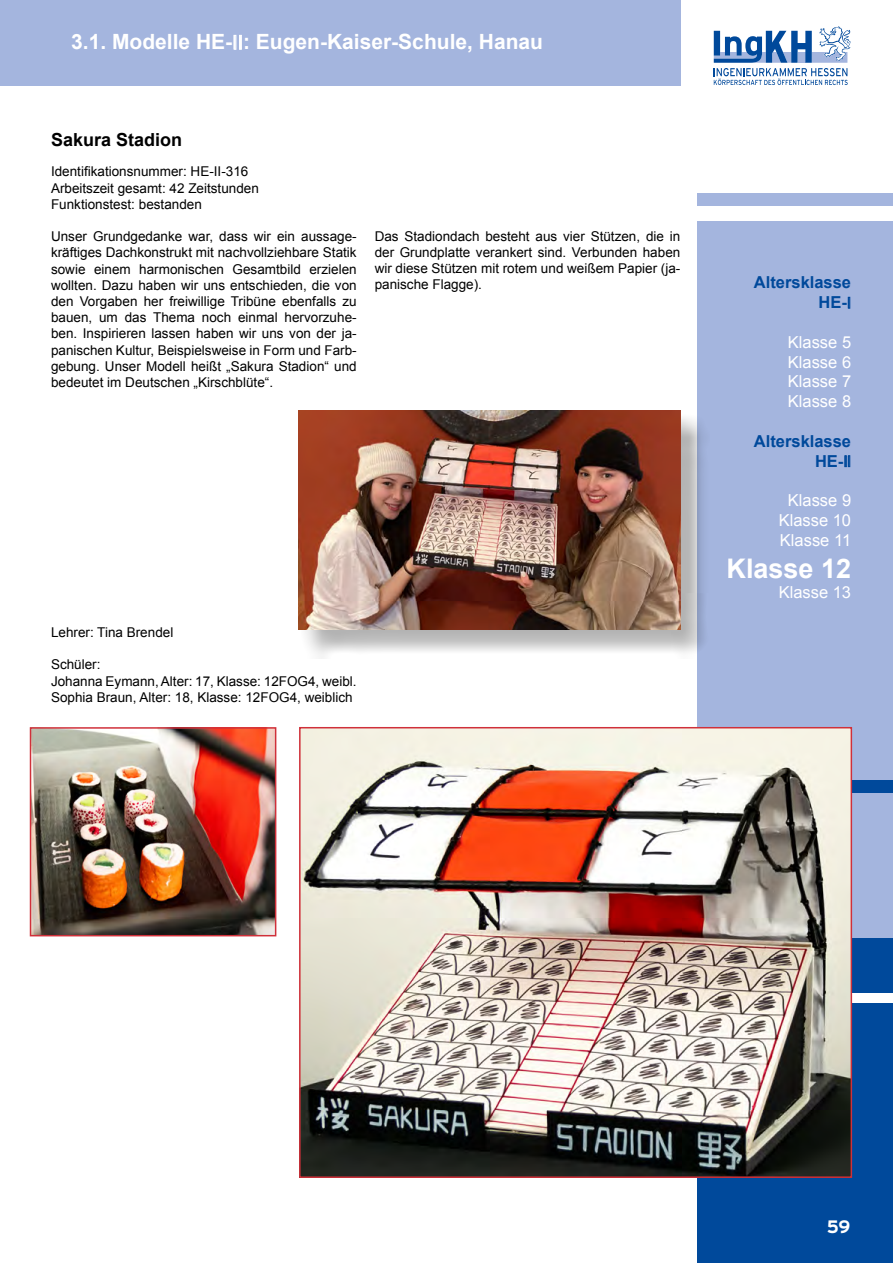
<style>
.page{position:relative;width:893px;height:1263px;background:#fff}
.page>*{position:absolute;margin:0;border:0;box-sizing:border-box;transform-origin:0 0}
.t1{font:700 27px "Arial";color:#fff}
.t2{font:700 21px "Arial";color:#fff}
.t3{font:700 18px "Arial";color:#000}
.t4{font:700 18px "Interstate";color:#fff}
.t5{font:16.5px "Arial";color:#fff}
.t6{font:700 16.5px "Arial";color:#00499b}
.t7{font:13.5px/16.2px "Arial";color:#000;text-align:justify}
.s1{font-weight:400;font-size:19.5px}
.s2{font-weight:400;font-size:15.3px}
</style>
<div class="page">
<div style="left:0;top:0;width:680px;height:85px;background:#a4b5de"></div>
<svg style="left:714px;top:26px;width:137px;height:59px"></svg>
<div style="left:697px;top:938px;width:196px;height:55px;background:#00499b"></div>
<div style="left:697px;top:1003px;width:196px;height:260px;background:#00499b"></div>
<div style="left:697px;top:221px;width:196px;height:717px;background:#a4b5de"></div>
<div style="left:697px;top:193px;width:196px;height:13px;background:#a4b5de"></div>
<div style="left:697px;top:780px;width:196px;height:13px;background:#00499b"></div>
<img style="left:302px;top:730px;width:547px;height:445px">
<div style="left:299px;top:727px;width:553px;height:451px;border:2px solid #d0303a"></div>
<img style="left:33px;top:730px;width:240px;height:203px">
<div style="left:30px;top:727px;width:246px;height:209px;border:2px solid #d0303a"></div>
<div style="left:302px;top:413px;width:408px;height:245px;background:#000;opacity:.3"></div>
<img style="left:298px;top:410px;width:382px;height:219px">
<p class="t2" style="left:71px;top:28px;width:473px">3.1. Modelle HE-<span class="s1">II</span>: Eugen-Kaiser-Schule, Hanau</p>
<p class="t3" style="left:51px;top:128px;width:133px">Sakura Stadion</p>
<p class="t7" style="left:51px;top:164px;width:199px">Identifikationsnummer: HE-II-316</p>
<p class="t7" style="left:51px;top:180px;width:209px">Arbeitszeit gesamt: 42 Zeitstunden</p>
<p class="t7" style="left:51px;top:196px;width:152px">Funktionstest: bestanden</p>
<p class="t7" style="left:51px;top:228px;width:307px">Unser Grundgedanke war, dass wir ein aussage&shy;kräftiges Dachkonstrukt mit nachvollziehbare Statik sowie einem harmonischen Gesamtbild erzielen wollten. Dazu haben wir uns entschieden, die von den Vorgaben her freiwillige Tribüne ebenfalls zu bauen, um das Thema noch einmal hervorzuhe&shy;ben. Inspirieren lassen haben wir uns von der ja&shy;panischen Kultur, Beispielsweise in Form und Farb&shy;gebung. Unser Modell heißt „Sakura Stadion“ und bedeutet im Deutschen „Kirschblüte“.</p>
<p class="t7" style="left:375px;top:228px;width:307px">Das Stadiondach besteht aus vier Stützen, die in der Grundplatte verankert sind. Verbunden haben wir diese Stützen mit rotem und weißem Papier (ja&shy;panische Flagge).</p>
<p class="t7" style="left:51px;top:624px;width:124px">Lehrer: Tina Brendel</p>
<p class="t7" style="left:51px;top:657px;width:51px">Schüler:</p>
<p class="t7" style="left:51px;top:673px;width:307px">Johanna Eymann, Alter: 17, Klasse: 12FOG4, weibl.</p>
<p class="t7" style="left:51px;top:689px;width:303px">Sophia Braun, Alter: 18, Klasse: 12FOG4, weiblich</p>
<p class="t6" style="left:754px;top:272px;width:99px">Altersklasse</p>
<p class="t6" style="left:818px;top:292px;width:34px">HE-<span class="s2">I</span></p>
<p class="t5" style="left:788px;top:331px;width:65px">Klasse 5</p>
<p class="t5" style="left:788px;top:351px;width:65px">Klasse 6</p>
<p class="t5" style="left:788px;top:371px;width:65px">Klasse 7</p>
<p class="t5" style="left:788px;top:391px;width:65px">Klasse 8</p>
<p class="t6" style="left:754px;top:430px;width:99px">Altersklasse</p>
<p class="t6" style="left:815px;top:450px;width:38px">HE-<span class="s2">II</span></p>
<p class="t5" style="left:788px;top:490px;width:65px">Klasse 9</p>
<p class="t5" style="left:779px;top:509px;width:74px">Klasse 10</p>
<p class="t5" style="left:780px;top:529px;width:73px">Klasse 11</p>
<p class="t1" style="left:727px;top:551px;width:126px">Klasse 12</p>
<p class="t5" style="left:779px;top:581px;width:74px">Klasse 13</p>
<p class="t4" style="left:827px;top:1216px;width:25px">59</p>
</div>
